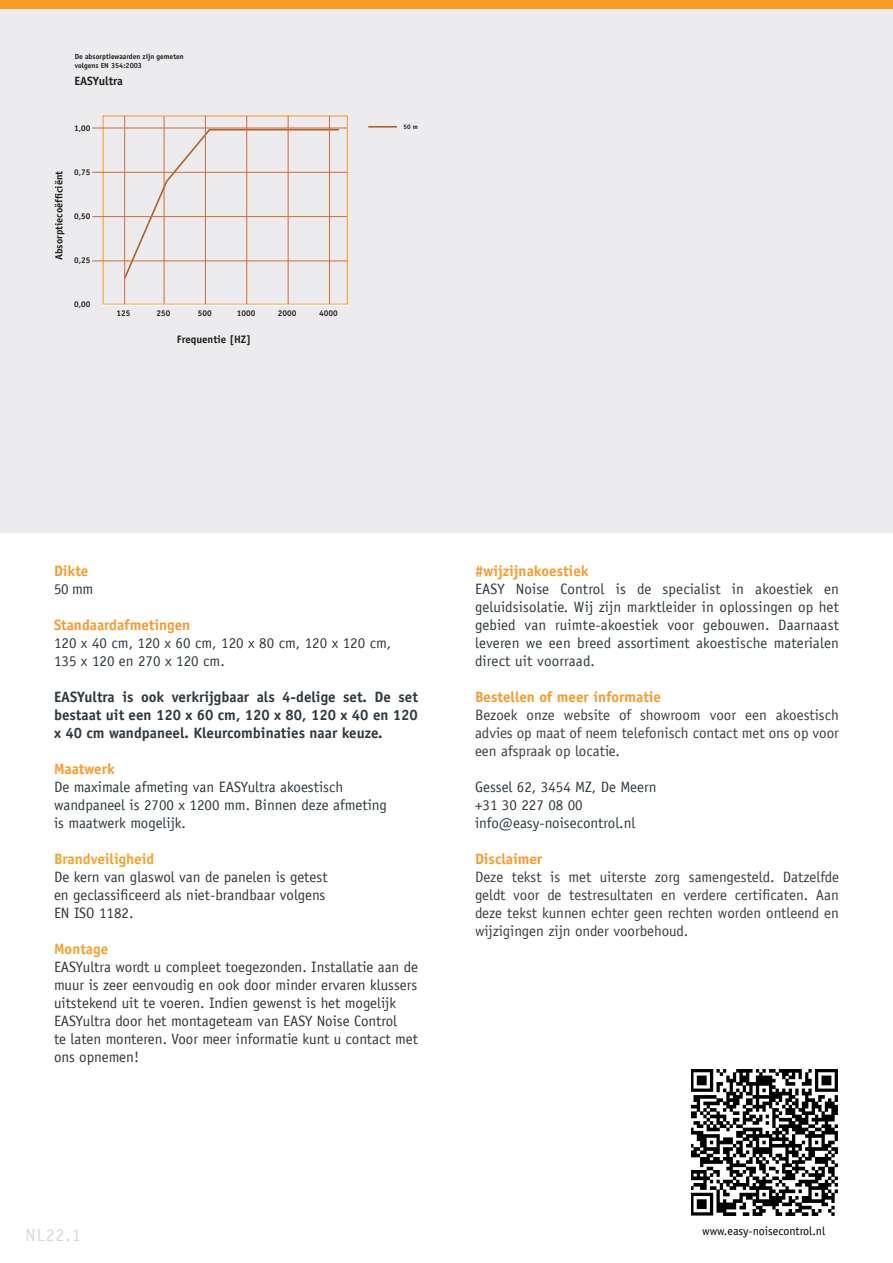
<style>
.page{position:relative;width:893px;height:1263px;background:#fff}
.page>*{position:absolute;margin:0;border:0;box-sizing:border-box;transform-origin:0 0}
.t1{font:18px "Officina Sans LT";color:#d9d9d9}
.t2{font:15px "Officina Sans LT";color:#323738}
.t3{font:15px/18px "Officina Sans LT";color:#2f393e;text-align:justify}
.t4{font:15px/18px "Officina Sans LT";color:#3e3e3f;text-align:justify}
.t5{font:700 15px/18px "Officina Sans Std";color:#2f393f;text-align:justify}
.t6{font:15px "Officina Sans LT";color:#2f393f}
.t7{font:700 15px "Officina Sans Std";color:#f89b2c}
.t8{font:700 15px "Officina Sans Std";color:#f89b2d}
.t9{font:700 15px "Officina Sans Std";color:#f9a22b}
.t10{font:12px "Officina Sans LT";color:#000001}
.t11{font:700 12px "Officina Sans Std";color:#231f20}
.t12{font:700 10.8px "Officina Sans Std";color:#231f20}
.t13{font:700 10.2px "Officina Sans Std";color:#231f20}
.t14{font:700 8.4px "Officina Sans Std";color:#231f20}
.t15{font:700 7.35px/8.9px "Officina Sans Std";color:#231f20}
.t16{font:700 6.6px "Officina Sans Std";color:#231f20}
.s1{font-family:"Officina Sans Std";font-weight:700;color:#f89b2c}
</style>
<div class="page">
<div style="left:0;top:0;width:893px;height:532px;background:#ececee"></div>
<div style="left:0;top:0;width:893px;height:9px;background:#f89b27"></div>
<img style="left:691px;top:1069px;width:146px;height:147px">
<svg style="left:123px;top:129px;width:218px;height:151px"></svg>
<svg style="left:55px;top:189px;width:8px;height:10px"></svg>
<hr style="left:164px;top:116px;width:1px;height:188px;background:#d36a34">
<hr style="left:92px;top:172px;width:255px;height:1px;background:#d36a36">
<hr style="left:92px;top:216px;width:255px;height:1px;background:#d36a34">
<hr style="left:92px;top:261px;width:255px;height:1px;background:#d36a34">
<hr style="left:102px;top:305px;width:248px;height:1px;background:#fff">
<hr style="left:329px;top:116px;width:1px;height:188px;background:#d36a34">
<hr style="left:288px;top:116px;width:1px;height:188px;background:#d36a34">
<hr style="left:246px;top:116px;width:1px;height:188px;background:#d36a34">
<hr style="left:205px;top:116px;width:1px;height:188px;background:#d36a34">
<hr style="left:124px;top:116px;width:1px;height:188px;background:#d36a34">
<hr style="left:92px;top:128px;width:255px;height:1px;background:#d36a36">
<hr style="left:368px;top:126px;width:29px;height:2px;background:#af6326">
<p class="t15" style="left:75px;top:52px;width:110px">De absorptiewaarden zijn gemeten volgens EN 354:2003</p>
<p class="t11" style="left:74px;top:74px;width:50px">EASYultra</p>
<p class="t13" style="left:53px;top:189px;width:19px;rotate:-90deg">iënt</p>
<p class="t13" style="left:53px;top:260px;width:63px;rotate:-90deg">Absorptiecoëf</p>
<p class="t14" style="left:74px;top:123px;width:18px">1,00</p>
<p class="t14" style="left:74px;top:167px;width:18px">0,75</p>
<p class="t14" style="left:74px;top:211px;width:18px">0,50</p>
<p class="t14" style="left:74px;top:255px;width:18px">0,25</p>
<p class="t14" style="left:74px;top:299px;width:18px">0,00</p>
<p class="t14" style="left:117px;top:308px;width:15px">125</p>
<p class="t14" style="left:157px;top:308px;width:15px">250</p>
<p class="t14" style="left:198px;top:308px;width:15px">500</p>
<p class="t14" style="left:237px;top:308px;width:20px">1000</p>
<p class="t14" style="left:278px;top:307px;width:20px">2000</p>
<p class="t14" style="left:319px;top:308px;width:20px">4000</p>
<p class="t12" style="left:177px;top:333px;width:76px">Frequentie [HZ]</p>
<p class="t16" style="left:403px;top:123px;width:16px">50 m</p>
<p class="t8" style="left:54px;top:561px;width:36px">Dikte</p>
<p class="t3" style="left:54px;top:579px;width:41px">50 mm</p>
<p class="t8" style="left:54px;top:615px;width:138px">Standaardafmetingen</p>
<p class="t6" style="left:54px;top:634px;width:339px">120 x 40 cm, 120 x 60 cm, 120 x 80 cm, 120 x 120 cm,</p>
<p class="t6" style="left:54px;top:652px;width:172px">135 x 120 en 270 x 120 cm.</p>
<p class="t5" style="left:54px;top:687px;width:365px">EASYultra is ook verkrijgbaar als 4-delige set. De set bestaat uit een 120 x 60 cm, 120 x 80, 120 x 40 en 120 x 40 cm wandpaneel. Kleurcombinaties naar keuze.</p>
<p class="t7" style="left:54px;top:759px;width:62px">Maatwerk</p>
<p class="t3" style="left:54px;top:777px;width:291px">De maximale afmeting van EASYultra akoestisch</p>
<p class="t3" style="left:54px;top:795px;width:334px">wandpaneel is 2700 x 1200 mm. Binnen deze afmeting</p>
<p class="t3" style="left:54px;top:813px;width:133px">is maatwerk mogelijk.</p>
<p class="t9" style="left:54px;top:849px;width:102px">Brandveiligheid</p>
<p class="t2" style="left:54px;top:868px;width:275px">De kern van glaswol van de panelen is getest</p>
<p class="t2" style="left:54px;top:886px;width:273px">en geclassificeerd als niet-brandbaar volgens</p>
<p class="t2" style="left:54px;top:904px;width:81px">EN ISO 1182.</p>
<p class="t9" style="left:54px;top:939px;width:56px">Montage</p>
<p class="t2" style="left:54px;top:958px;width:365px">EASYultra wordt u compleet toegezonden. Installatie aan de</p>
<p class="t2" style="left:54px;top:976px;width:365px">muur is zeer eenvoudig en ook door minder ervaren klussers</p>
<p class="t2" style="left:54px;top:994px;width:344px">uitstekend uit te voeren. Indien gewenst is het mogelijk</p>
<p class="t2" style="left:54px;top:1012px;width:345px">EASYultra door het montageteam van EASY Noise Control</p>
<p class="t2" style="left:54px;top:1030px;width:365px">te laten monteren. Voor meer informatie kunt u contact met</p>
<p class="t2" style="left:54px;top:1048px;width:87px">ons opnemen!</p>
<p class="t7" style="left:475px;top:561px;width:115px">#wijzijnakoestiek</p>
<p class="t3" style="left:475px;top:579px;width:365px">EASY Noise Control is de specialist in akoestiek en geluidsisolatie. Wij zijn marktleider in oplossingen op het gebied van ruimte-akoestiek voor gebouwen. Daarnaast leveren we een breed assortiment akoestische materialen direct uit voorraad.</p>
<p class="t7" style="left:475px;top:687px;width:188px">Bestellen of meer informatie</p>
<p class="t4" style="left:475px;top:705px;width:365px">Bezoek onze website of showroom voor een akoestisch advies op maat of neem telefonisch contact met ons op voor een afspraak op locatie.</p>
<p class="t6" style="left:475px;top:778px;width:183px">Gessel 62, 3454 MZ, De Meern</p>
<p class="t6" style="left:475px;top:796px;width:109px">+31 30 227 08 00</p>
<p class="t6" style="left:475px;top:814px;width:162px">info@easy-noisecontrol.nl</p>
<p class="t4" style="left:475px;top:849px;width:365px;text-align:left"><span class="s1">Disclaimer<br></span>Deze tekst is met uiterste zorg samengesteld. Datzelfde geldt voor de testresultaten en verdere certificaten. Aan deze tekst kunnen echter geen rechten worden ontleend en wijzigingen zijn onder voorbehoud.</p>
<p class="t1" style="left:26px;top:1224px;width:57px">NL22.1</p>
<p class="t10" style="left:702px;top:1224px;width:125px">www.easy-noisecontrol.nl</p>
</div>
